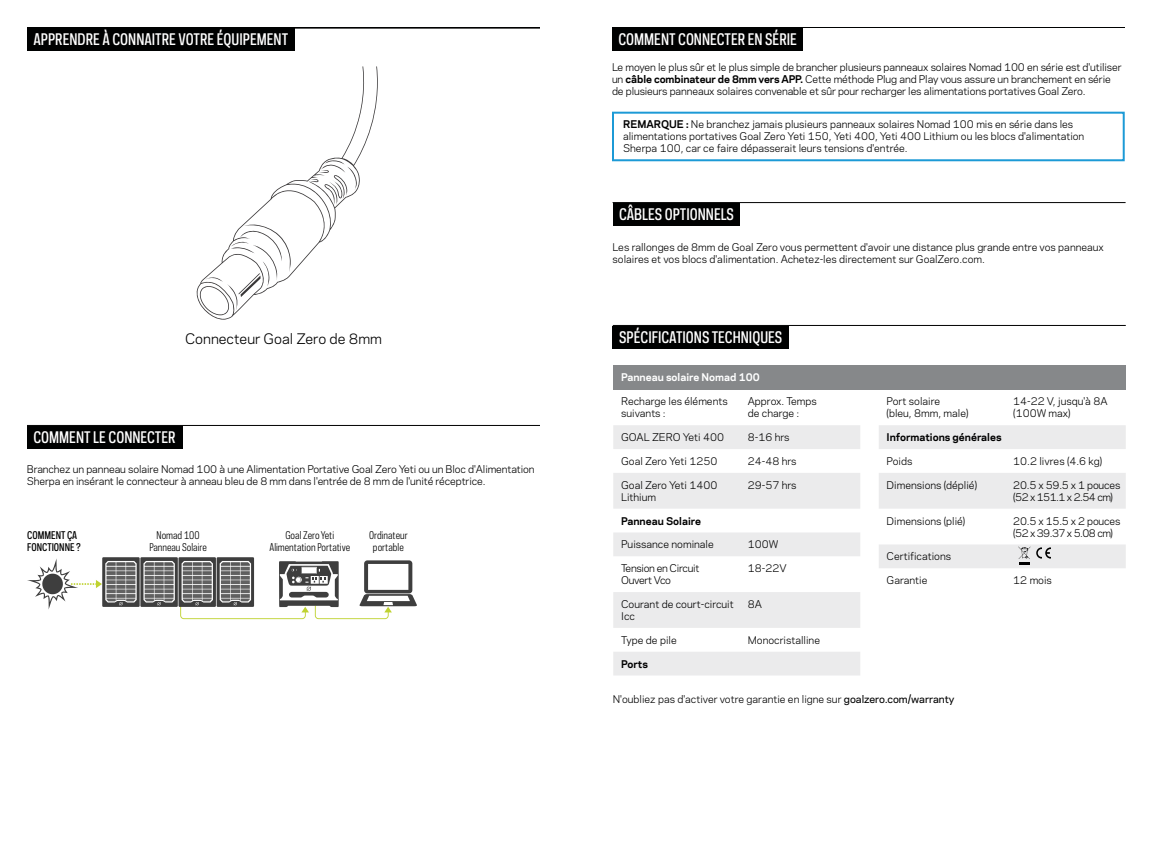
<style>
.page{position:relative;width:1152px;height:864px;background:#fff}
.page>*{position:absolute;margin:0;border:0;box-sizing:border-box;transform-origin:0 0}
.t1{font:500 15px "Galaxie Polaris Condensed";color:#fff}
.t2{font:13.6px "Galaxie Polaris";color:#000}
.t3{font:10px/12px "Galaxie Polaris";color:#000}
.t4{font:10px/12px "Galaxie Polaris Condensed";color:#000;text-align:center}
.t5{font:10px/12px "Galaxie Polaris";letter-spacing:-.02em;color:#000}
.t6{font:700 10px "Galaxie Polaris";color:#000}
.t7{font:10px/12px "Galaxie Polaris";letter-spacing:-.03em;color:#000}
.t8{font:700 10px "Galaxie Polaris";color:#fff}
.t9{font:500 10px/12px "Galaxie Polaris Condensed";color:#000}
.s1{font-weight:700}
.s2{font-weight:500}
</style>
<div class="page">
<hr style="left:27px;top:27px;width:513px;height:1px;background:#000101">
<div style="left:27px;top:28px;width:267px;height:23px;background:#000101"></div>
<svg style="left:613px;top:425px;width:247px;height:251px;fill:#ebebec"></svg>
<div style="left:613px;top:365px;width:513px;height:25px;background:#86888a"></div>
<div style="left:613px;top:326px;width:176px;height:23px;background:#000101"></div>
<hr style="left:613px;top:325px;width:513px;height:1px;background:#000101">
<hr style="left:27px;top:425px;width:513px;height:1px;background:#000101">
<div style="left:27px;top:426px;width:155px;height:23px;background:#000101"></div>
<hr style="left:612px;top:27px;width:513px;height:1px;background:#000101">
<div style="left:612px;top:28px;width:190px;height:23px;background:#000101"></div>
<hr style="left:613px;top:202px;width:513px;height:1px;background:#000101">
<div style="left:613px;top:203px;width:126px;height:23px;background:#000101"></div>
<hr style="left:27px;top:28px;width:513px;height:1px;background:#000101">
<svg style="left:196px;top:66px;width:182px;height:254px"></svg>
<svg style="left:198px;top:222px;width:93px;height:93px"></svg>
<svg style="left:309px;top:160px;width:48px;height:45px"></svg>
<svg style="left:27px;top:557px;width:390px;height:62px"></svg>
<svg style="left:879px;top:425px;width:247px;height:143px"></svg>
<div style="left:612px;top:112px;width:513px;height:49px;border:2px solid #1c9ad6"></div>
<h1 class="t1" style="left:33px;top:29px;width:256px">APPRENDRE À CONNAITRE VOTRE ÉQUIPEMENT</h1>
<h1 class="t1" style="left:618px;top:29px;width:180px">COMMENT CONNECTER EN SÉRIE</h1>
<h1 class="t1" style="left:33px;top:29px;width:141px">GET TO KNOW YOUR GEAR</h1>
<h1 class="t1" style="left:634px;top:29px;width:70px">NTROL DECK</h1>
<p class="t3" style="left:612px;top:60px;width:511px">Le moyen le plus sûr et le plus simple de brancher plusieurs panneaux solaires Nomad 100 en série est d'utiliser un <span class="s1">câble combinateur de 8mm vers APP.</span> Cette méthode Plug and Play vous assure un branchement en série de plusieurs panneaux solaires convenable et sûr pour recharger les alimentations portatives Goal Zero.</p>
<p class="t3" style="left:623px;top:118px;width:463px"><span class="s1">REMARQUE :</span> Ne branchez jamais plusieurs panneaux solaires Nomad 100 mis en série dans les alimentations portatives Goal Zero Yeti 150, Yeti 400, Yeti 400 Lithium ou les blocs d'alimentation<br>Sherpa 100, car ce faire dépasserait leurs tensions d'entrée.</p>
<h1 class="t1" style="left:619px;top:204px;width:116px">CÂBLES OPTIONNELS</h1>
<h2 class="t2" style="left:185px;top:329px;width:198px">Connecteur Goal Zero de 8mm</h2>
<h1 class="t1" style="left:33px;top:427px;width:144px">COMMENT LE CONNECTER</h1>
<p class="t3" style="left:27px;top:462px;width:509px">Branchez un panneau solaire Nomad 100 à une Alimentation Portative Goal Zero Yeti ou un Bloc d'Alimentation<br>Sherpa en insérant le connecteur à anneau bleu de 8 mm dans l'entrée de 8 mm de l'unité réceptrice.</p>
<p class="t9" style="left:27px;top:529px;width:55px">COMMENT ÇA<br>FONCTIONNE ?</p>
<p class="t4" style="left:149px;top:529px;width:59px">Nomad 100<br>Panneau Solaire</p>
<p class="t4" style="left:369px;top:529px;width:40px">Ordinateur portable</p>
<p class="t4" style="left:270px;top:529px;width:82px">Goal Zero Yeti<br>Alimentation Portative</p>
<p class="t3" style="left:613px;top:240px;width:493px">Les rallonges de 8mm de Goal Zero vous permettent d'avoir une distance plus grande entre vos panneaux solaires et vos blocs d'alimentation. Achetez-les directement sur GoalZero.com.</p>
<h1 class="t1" style="left:619px;top:327px;width:165px">SPÉCIFICATIONS TECHNIQUES</h1>
<p class="t8" style="left:621px;top:369px;width:140px">Panneau solaire Nomad 100</p>
<p class="t3" style="left:621px;top:395px;width:108px">Recharge les éléments suivants :</p>
<p class="t3" style="left:748px;top:395px;width:71px">Approx. Temps de charge :</p>
<p class="t3" style="left:621px;top:431px;width:104px">GOAL ZERO Yeti 400</p>
<p class="t3" style="left:748px;top:431px;width:43px">8-16 hrs</p>
<p class="t3" style="left:621px;top:455px;width:98px">Goal Zero Yeti 1250</p>
<p class="t3" style="left:748px;top:455px;width:50px">24-48 hrs</p>
<p class="t3" style="left:621px;top:478px;width:98px">Goal Zero Yeti 1400<br>Lithium</p>
<p class="t3" style="left:748px;top:478px;width:50px">29-57 hrs</p>
<p class="t6" style="left:621px;top:513px;width:81px">Panneau Solaire</p>
<p class="t3" style="left:621px;top:538px;width:94px">Puissance nominale</p>
<p class="t3" style="left:748px;top:538px;width:32px">100W</p>
<p class="t7" style="left:621px;top:562px;width:80px">Tension en Circuit<br>Ouvert Vco</p>
<p class="t3" style="left:748px;top:562px;width:40px">18-22V</p>
<p class="t3" style="left:621px;top:598px;width:114px">Courant de court-circuit<br>Icc</p>
<p class="t3" style="left:748px;top:598px;width:16px">8A</p>
<p class="t3" style="left:621px;top:633px;width:57px">Type de pile</p>
<p class="t3" style="left:748px;top:633px;width:74px">Monocristalline</p>
<p class="t6" style="left:621px;top:656px;width:28px">Ports</p>
<p class="t3" style="left:887px;top:395px;width:83px">Port solaire<br>(bleu, 8mm, male)</p>
<p class="t3" style="left:1013px;top:395px;width:96px">14-22 V, jusqu'à 8A (100W max)</p>
<p class="t6" style="left:887px;top:430px;width:116px">Informations générales</p>
<p class="t3" style="left:887px;top:455px;width:27px">Poids</p>
<p class="t3" style="left:1013px;top:455px;width:90px">10.2 livres (4.6 kg)</p>
<p class="t3" style="left:887px;top:478px;width:92px">Dimensions (déplié)</p>
<p class="t5" style="left:1013px;top:478px;width:109px">20.5 x 59.5 x 1 pouces (52 x 151.1 x 2.54 cm)</p>
<p class="t3" style="left:887px;top:514px;width:80px">Dimensions (plié)</p>
<p class="t5" style="left:1013px;top:514px;width:109px">20.5 x 15.5 x 2 pouces (52 x 39.37 x 5.08 cm)</p>
<p class="t3" style="left:887px;top:550px;width:66px">Certifications</p>
<p class="t3" style="left:887px;top:574px;width:42px">Garantie</p>
<p class="t3" style="left:1013px;top:574px;width:40px">12 mois</p>
<p class="t3" style="left:613px;top:692px;width:343px">N'oubliez pas d'activer votre garantie en ligne sur <span class="s2">goalzero.com/warranty</span></p>
</div>
